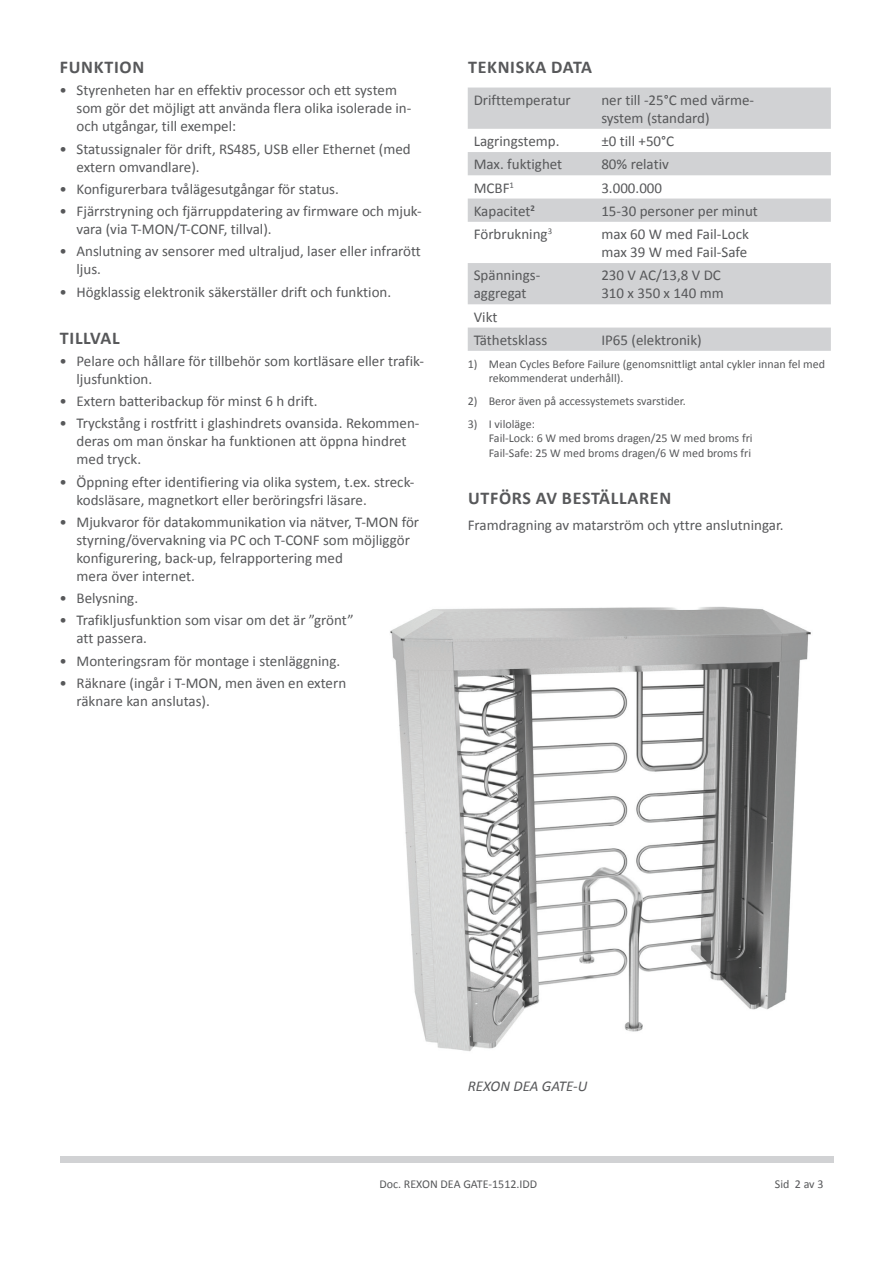
<style>
.page{position:relative;width:893px;height:1263px;background:#fff}
.page>*{position:absolute;margin:0;border:0;box-sizing:border-box;transform-origin:0 0}
.t1{font:700 18px "Calibri";letter-spacing:.04em;color:#57585a}
.t2{font:15px/18px "Calibri";color:#57585a}
.t3{font:italic 15px "Calibri";color:#57585a}
.t4{font:12px/14.4px "Calibri";color:#57585a}
</style>
<div class="page">
<div style="left:60px;top:1156px;width:774px;height:6px;background:#d1d2d4"></div>
<svg style="left:468px;top:88px;width:363px;height:263px;fill:#d1d2d4"></svg>
<img style="left:390px;top:606px;width:421px;height:446px">
<p class="t1" style="left:60px;top:56px;width:86px">FUNKTION</p>
<p class="t2" style="left:77px;top:81px;width:336px;text-indent:-17px">• Styrenheten har en effektiv processor och ett system som gör det möjligt att använda flera olika isolerade in&shy;och utgångar, till exempel:</p>
<p class="t2" style="left:77px;top:140px;width:336px;text-indent:-17px">• Statussignaler för drift, RS485, USB eller Ethernet (med extern omvandlare).</p>
<p class="t2" style="left:60px;top:180px;width:281px">• Konfigurerbara tvålägesutgångar för status.</p>
<p class="t2" style="left:77px;top:202px;width:347px;text-indent:-17px">• Fjärrstryning och fjärruppdatering av firmware och mjuk&shy;vara (via T-MON/T-CONF, tillval).</p>
<p class="t2" style="left:77px;top:242px;width:346px;text-indent:-17px">• Anslutning av sensorer med ultraljud, laser eller infrarött ljus.</p>
<p class="t2" style="left:60px;top:283px;width:333px">• Högklassig elektronik säkerställer drift och funktion.</p>
<p class="t1" style="left:60px;top:326px;width:61px">TILLVAL</p>
<p class="t2" style="left:77px;top:352px;width:349px;text-indent:-17px">• Pelare och hållare för tillbehör som kortläsare eller trafik&shy;ljusfunktion.</p>
<p class="t2" style="left:60px;top:392px;width:260px">• Extern batteribackup för minst 6 h drift.</p>
<p class="t2" style="left:77px;top:414px;width:344px;text-indent:-17px">• Tryckstång i rostfritt i glashindrets ovansida. Rekommen&shy;deras om man önskar ha funktionen att öppna hindret med tryck.</p>
<p class="t2" style="left:77px;top:473px;width:339px;text-indent:-17px">• Öppning efter identifiering via olika system, t.ex. streck&shy;kodsläsare, magnetkort eller beröringsfri läsare.</p>
<p class="t2" style="left:77px;top:513px;width:344px;text-indent:-17px">• Mjukvaror för datakommunikation via nätver, T-MON för styrning/övervakning via PC och T-CONF som möjliggör konfigurering, back-up, felrapportering med<br>mera över internet.</p>
<p class="t2" style="left:60px;top:589px;width:80px">• Belysning.</p>
<p class="t2" style="left:77px;top:611px;width:279px;text-indent:-17px">• Trafikljusfunktion som visar om det är ”grönt” att passera.</p>
<p class="t2" style="left:60px;top:652px;width:282px">• Monteringsram för montage i stenläggning.</p>
<p class="t2" style="left:77px;top:674px;width:271px;text-indent:-17px">• Räknare (ingår i T-MON, men även en extern räknare kan anslutas).</p>
<p class="t1" style="left:468px;top:56px;width:126px">TEKNISKA DATA</p>
<p class="t2" style="left:474px;top:91px;width:99px">Drifttemperatur</p>
<p class="t2" style="left:601px;top:91px;width:154px">ner till -25°C med värme&shy;system (standard)</p>
<p class="t2" style="left:474px;top:132px;width:87px">Lagringstemp.</p>
<p class="t2" style="left:601px;top:132px;width:74px">±0 till +50°C</p>
<p class="t2" style="left:474px;top:155px;width:90px">Max. fuktighet</p>
<p class="t2" style="left:601px;top:155px;width:69px">80% relativ</p>
<p class="t2" style="left:474px;top:179px;width:42px">MCBF<sup>1</sup></p>
<p class="t2" style="left:601px;top:179px;width:62px">3.000.000</p>
<p class="t2" style="left:474px;top:202px;width:63px">Kapacitet<sup>2</sup></p>
<p class="t2" style="left:601px;top:202px;width:158px">15-30 personer per minut</p>
<p class="t2" style="left:474px;top:225px;width:80px">Förbrukning<sup>3</sup></p>
<p class="t2" style="left:601px;top:225px;width:149px">max 60 W med Fail-Lock max 39 W med Fail-Safe</p>
<p class="t2" style="left:474px;top:266px;width:68px">Spännings&shy;aggregat</p>
<p class="t2" style="left:601px;top:266px;width:124px">230 V AC/13,8 V DC<br>310 x 350 x 140 mm</p>
<p class="t2" style="left:474px;top:305px;width:75px;line-height:23.2px">Vikt<br>Täthetsklass</p>
<p class="t2" style="left:601px;top:331px;width:102px">IP65 (elektronik)</p>
<p class="t4" style="left:489px;top:357px;width:338px;text-indent:-21px">1) Mean Cycles Before Failure (genomsnittligt antal cykler innan fel med rekommenderat underhåll).</p>
<p class="t4" style="left:468px;top:394px;width:220px">2) Beror även på accessystemets svarstider.</p>
<p class="t4" style="left:489px;top:417px;width:265px;text-indent:-21px">3) I viloläge:<br>Fail-Lock: 6 W med broms dragen/25 W med broms fri<br>Fail-Safe: 25 W med broms dragen/6 W med broms fri</p>
<p class="t1" style="left:468px;top:486px;width:205px">UTFÖRS AV BESTÄLLAREN</p>
<p class="t2" style="left:468px;top:516px;width:317px">Framdragning av matarström och yttre anslutningar.</p>
<p class="t3" style="left:468px;top:1076px;width:121px">REXON DEA GATE-U</p>
<p class="t4" style="left:379px;top:1177px;width:159px">Doc. REXON DEA GATE-1512.IDD</p>
<p class="t4" style="left:775px;top:1177px;width:50px">Sid 2 av 3</p>
</div>
